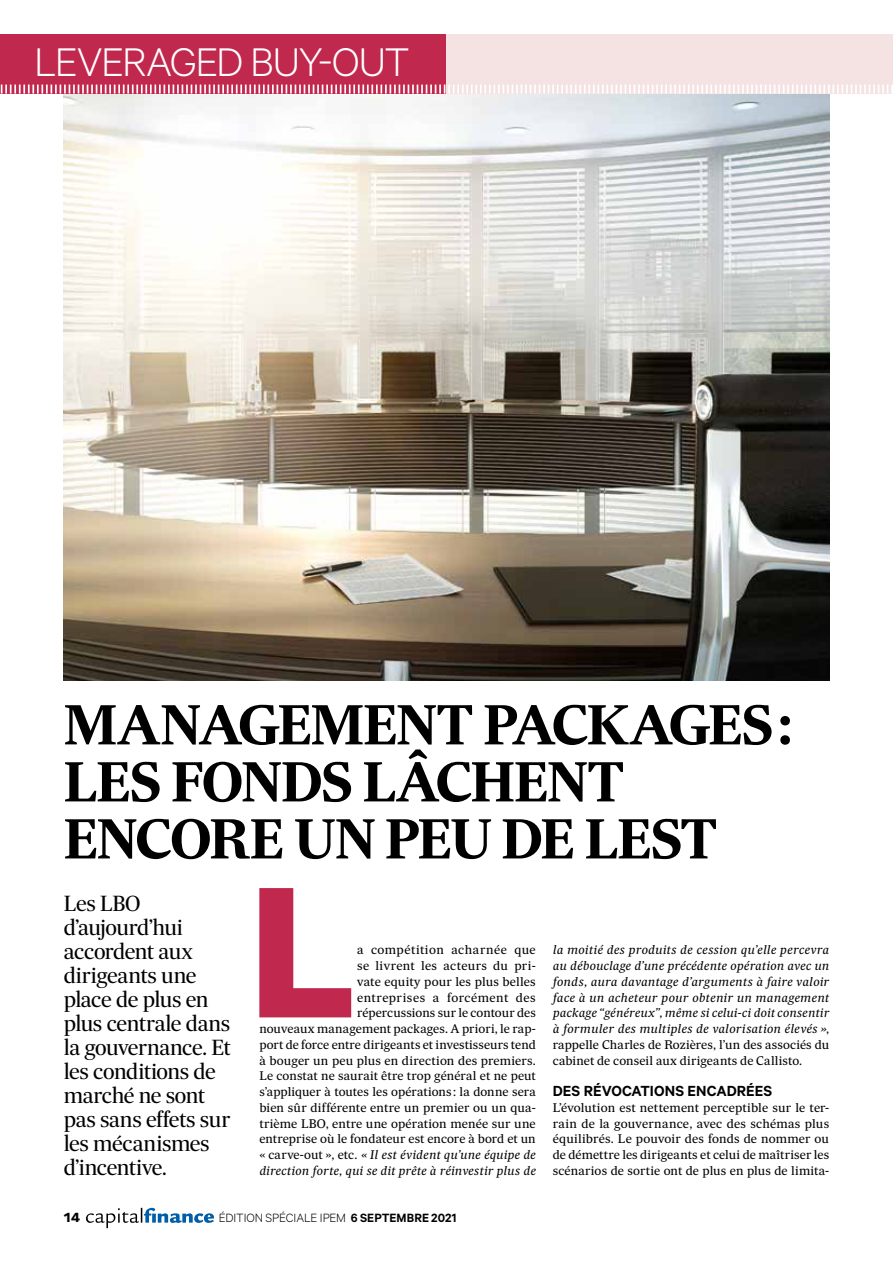
<style>
.page{position:relative;width:893px;height:1263px;background:#fff}
.page>*{position:absolute;margin:0;border:0;box-sizing:border-box;transform-origin:0 0}
.t1{font:700 210.6px "Calibre";color:#c1284e}
.t2{font:700 54px/57px "Sueca";letter-spacing:-.03em;color:#000}
.t3{font:300 45px "Calibre";letter-spacing:-.03em;color:#fff}
.t4{font:21px/24px "Sueca Headline";letter-spacing:-.025em;color:#000}
.t5{font:600 16.5px "Calibre";letter-spacing:.005em;color:#000}
.t6{font:300 13.5px "Calibre";letter-spacing:-.01em;color:#000}
.t7{font:700 13.5px "Pluto";color:#000}
.t8{font:12px/15.8px "Sueca";letter-spacing:.01em;color:#000;text-align:right}
.t9{font:italic 12px/15.8px "Sueca";letter-spacing:.02em;color:#000;text-align:justify}
.s1{font-style:italic}
.s2{font-style:normal}
.s3{font-weight:600}
</style>
<div class="page">
<svg style="left:86px;top:1208px;width:128px;height:20px"></svg>
<img style="left:64px;top:95px;width:765px;height:585px">
<div style="left:0;top:34px;width:446px;height:60px;background:#c1284e"></div>
<div style="left:446px;top:34px;width:447px;height:60px;background:#f5e2e2"></div>
<svg style="left:0;top:84px;width:893px;height:11px"></svg>
<h3 class="t3" style="left:34px;top:36px;width:377px">LEVERAGED BUY-OUT</h3>
<h2 class="t2" style="left:64px;top:693px;width:730px">MANAGEMENT PACKAGES:<br>LES FONDS LÂCHENT<br>ENCORE UN PEU DE LEST</h2>
<h3 class="t4" style="left:64px;top:891px;width:168px">Les LBO d’aujourd’hui accordent aux dirigeants une place de plus en plus centrale dans la gouvernance. Et les conditions de marché ne sont pas sans effets sur les mécanismes d’incentive.</h3>
<h1 class="t1" style="left:250px;top:823px;width:109px">L</h1>
<p class="t8" style="left:259px;top:941px;width:278px">a compétition acharnée que<br>se livrent les acteurs du pri-<br>vate equity pour les plus belles<br>entreprises a forcément des<br>répercussions sur le contour des<br>nouveaux management packages. A priori, le rap&shy;port de force entre dirigeants et investisseurs tend à bouger un peu plus en direction des premiers.<br>Le constat ne saurait être trop général et ne peut s’appliquer à toutes les opérations : la donne sera bien sûr différente entre un premier ou un qua&shy;trième LBO, entre une opération menée sur une entreprise où le fondateur est encore à bord et un « carve-out », etc. <span class="s1">« Il est évident qu’une équipe de direction forte, qui se dit prête à réinvestir plus de</span></p>
<p class="t9" style="left:553px;top:941px;width:278px">la moitié des produits de cession qu’elle percevra au débouclage d’une précédente opération avec un fonds, aura davantage d’arguments à faire valoir face à un acheteur pour obtenir un management package “généreux”, même si celui-ci doit consentir à formuler des multiples de valorisation élevés »<span class="s2">, rappelle Charles de Rozières, l’un des associés du cabinet de conseil aux dirigeants de Callisto.</span></p>
<h3 class="t5" style="left:553px;top:1081px;width:221px">DES RÉVOCATIONS ENCADRÉES</h3>
<p class="t8" style="left:553px;top:1099px;width:278px;text-align:justify">L’évolution est nettement perceptible sur le ter&shy;rain de la gouvernance, avec des schémas plus équilibrés. Le pouvoir des fonds de nommer ou de démettre les dirigeants et celui de maîtriser les scénarios de sortie ont de plus en plus de limita-</p>
<p class="t7" style="left:64px;top:1210px;width:18px">14</p>
<p class="t6" style="left:219px;top:1210px;width:239px">ÉDITION SPÉCIALE IPEM <span class="s3">6 SEPTEMBRE 2021</span></p>
</div>
